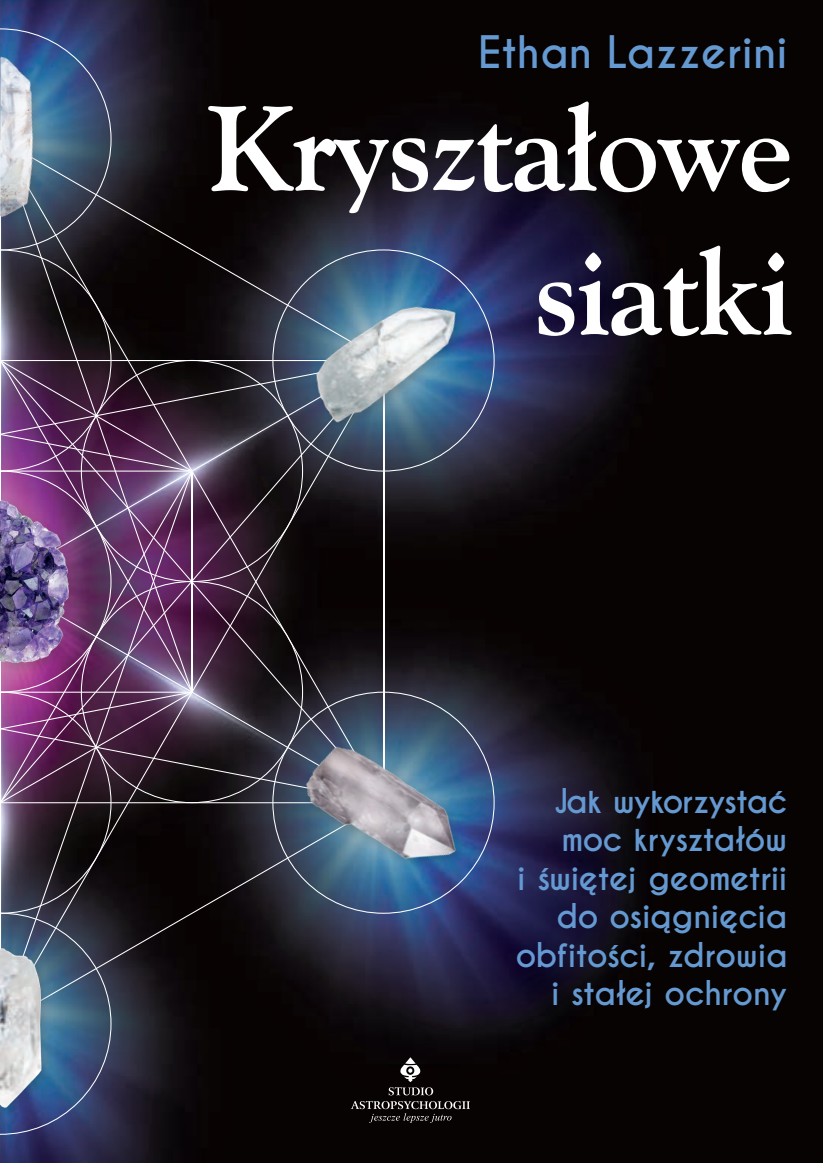
<style>
.page{position:relative;width:823px;height:1163px;background:#fff}
.page>*{position:absolute;margin:0;border:0;box-sizing:border-box;transform-origin:0 0}
.t1{font:700 120px/144px "Goudy Ol St EU";letter-spacing:-.02em;color:#fff;text-align:right}
.t2{font:700 42px "Caviar Dreams";color:#6599d1}
.t3{font:700 32px/38.4px "Caviar Dreams";letter-spacing:-.02em;color:#6599d1;text-align:right}
</style>
<div class="page">
<img style="left:0;top:0;width:822px;height:1162px">
<svg style="left:383px;top:249px;width:111px;height:222px;background:#384a71"></svg>
<svg style="left:383px;top:691px;width:111px;height:222px;background:#39415f"></svg>
<svg style="left:191px;top:139px;width:192px;height:221px;background:#19171e"></svg>
<hr style="left:383px;top:361px;width:1px;height:440px;background:#fff">
<svg style="left:191px;top:802px;width:192px;height:221px;background:#17141a"></svg>
<svg style="left:0;top:28px;width:191px;height:1106px;background:#262938"></svg>
<svg style="left:0;top:802px;width:192px;height:220px;background:#282730"></svg>
<img style="left:0;top:435px;width:383px;height:367px">
<svg style="left:0;top:360px;width:382px;height:111px;background:#49344c"></svg>
<svg style="left:350px;top:1057px;width:119px;height:65px;background:#201b1b"></svg>
<img style="left:289px;top:284px;width:195px;height:151px">
<img style="left:268px;top:708px;width:224px;height:196px">
<img style="left:0;top:47px;width:58px;height:181px">
<img style="left:0;top:939px;width:59px;height:179px">
<div style="left:0;top:493px;width:84px;height:185px;background:#231f20;opacity:.3"></div>
<img style="left:0;top:499px;width:69px;height:164px">
<h2 class="t2" style="left:478px;top:27px;width:311px">Ethan Lazzerini</h2>
<h1 class="t1" style="left:208px;top:81px;width:586px">Kryształowe siatki</h1>
<p class="t3" style="left:515px;top:782px;width:273px">Jak wykorzystać moc kryształów<br>i świętej geometrii do osiągnięcia obfitości, zdrowia i stałej ochrony</p>
</div>
